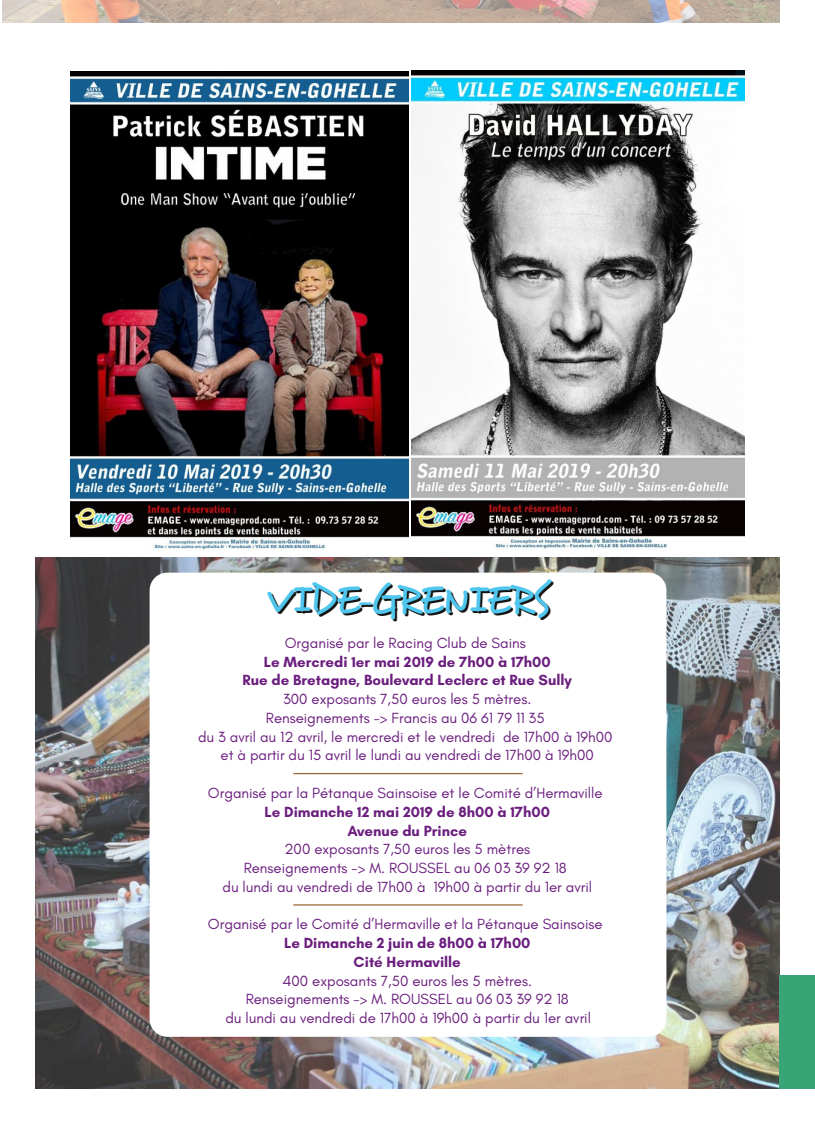
<style>
.page{position:relative;width:815px;height:1124px;background:#fff}
.page>*{position:absolute;margin:0;border:0;box-sizing:border-box;transform-origin:0 0}
.t1{font:40px "Desyrel";letter-spacing:-.03em;color:#171513}
.t2{font:15px/18.8px "Glacial Indifference";letter-spacing:-.005em;color:#6b1e7e;text-align:center}
.t3{font:700 15px/18.8px "Glacial Indifference";color:#6b1e7e;text-align:center}
</style>
<div class="page">
<img style="left:3px;top:0;width:777px;height:22px">
<img style="left:35px;top:557px;width:745px;height:531px">
<div style="left:780px;top:974px;width:35px;height:114px;background:#39a475"></div>
<div style="left:150px;top:572px;width:516px;height:464px;background:#fff;border-radius:18px"></div>
<img style="left:412px;top:71px;width:332px;height:478px">
<img style="left:71px;top:71px;width:338px;height:479px">
<hr style="left:293px;top:904px;width:230px;height:1px;background:#963">
<hr style="left:293px;top:772px;width:230px;height:2px;background:#963">
<h1 class="t1" style="left:268px;top:577px;width:285px">VIDE-GRENIERS</h1>
<p class="t2" style="left:285px;top:633px;width:243px">Organisé par le Racing Club de Sains</p>
<p class="t3" style="left:243px;top:652px;width:331px">Le Mercredi 1er mai 2019 de 7h00 à 17h00<br>Rue de Bretagne, Boulevard Leclerc et Rue Sully</p>
<p class="t2" style="left:198px;top:689px;width:416px">300 exposants 7,50 euros les 5 mètres.<br>Renseignements -&gt; Francis au 06 61 79 11 35<br>du 3 avril au 12 avril, le mercredi et le vendredi de 17h00 à 19h00 et à partir du 15 avril le lundi au vendredi de 17h00 à 19h00</p>
<p class="t2" style="left:208px;top:783px;width:396px">Organisé par la Pétanque Sainsoise et le Comité d’Hermaville</p>
<p class="t3" style="left:264px;top:802px;width:287px">Le Dimanche 12 mai 2019 de 8h00 à 17h00<br>Avenue du Prince</p>
<p class="t2" style="left:222px;top:839px;width:371px">200 exposants 7,50 euros les 5 mètres<br>Renseignements -&gt; M. ROUSSEL au 06 03 39 92 18<br>du lundi au vendredi de 17h00 à 19h00 à partir du 1er avril</p>
<p class="t2" style="left:208px;top:914px;width:396px">Organisé par le Comité d’Hermaville et la Pétanque Sainsoise</p>
<p class="t3" style="left:284px;top:933px;width:248px">Le Dimanche 2 juin de 8h00 à 17h00<br>Cité Hermaville</p>
<p class="t2" style="left:225px;top:970px;width:367px">400 exposants 7,50 euros les 5 mètres.<br>Renseignements -&gt; M. ROUSSEL au 06 03 39 92 18<br>du lundi au vendredi de 17h00 à 19h00 à partir du 1er avril</p>
</div>
